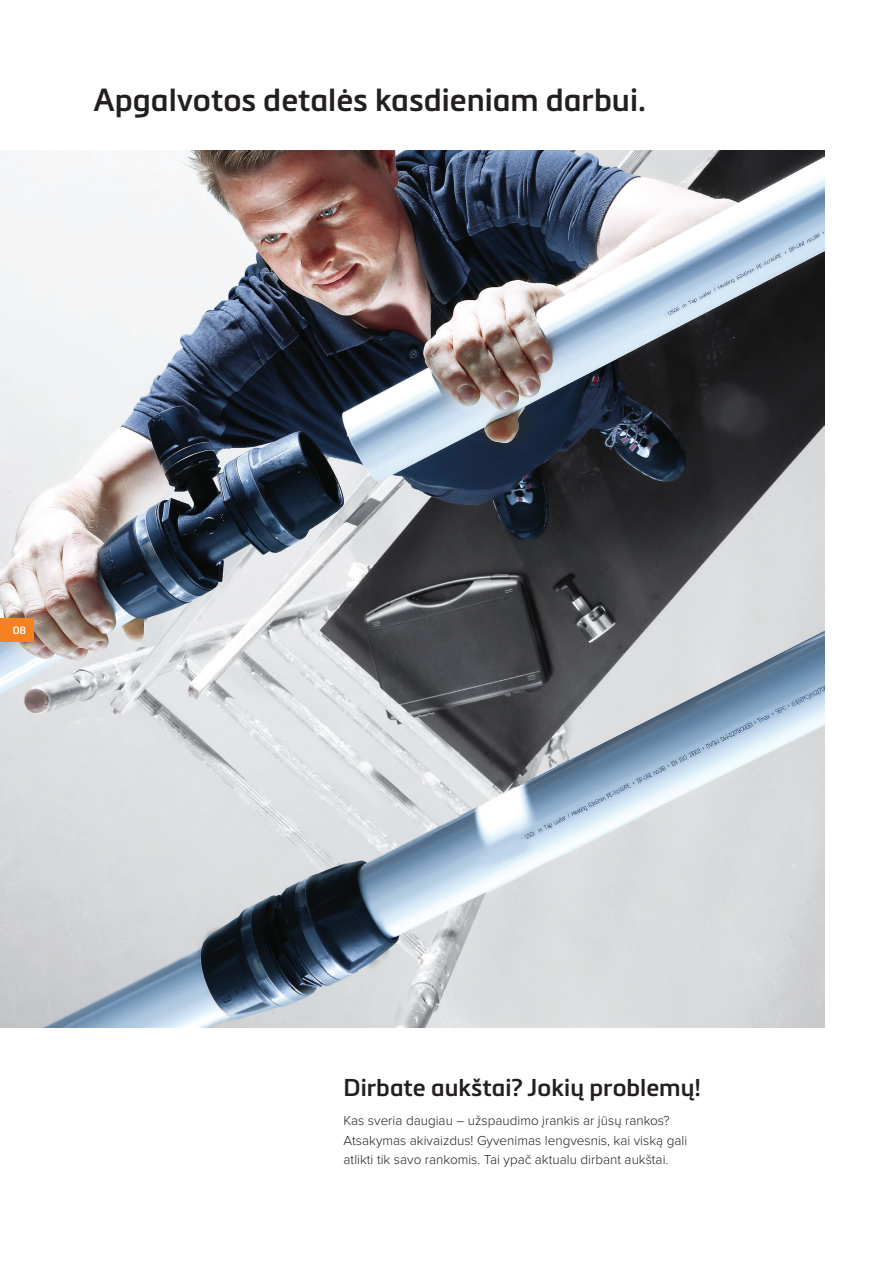
<style>
.page{position:relative;width:893px;height:1263px;background:#fff}
.page>*{position:absolute;margin:0;border:0;box-sizing:border-box;transform-origin:0 0}
.t1{font:600 31.5px "Metronic Pro";color:#231f20}
.t2{font:600 24px "Metronic Pro";color:#231f20}
.t3{font:300 13.5px/19.5px "Proxima Nova";color:#231f20}
.t4{font:600 10.5px "Metronic Pro";color:#fff}
</style>
<div class="page">
<img style="left:0;top:150px;width:824px;height:878px">
<div style="left:0;top:618px;width:34px;height:24px;background:#f58220"></div>
<h1 class="t1" style="left:94px;top:80px;width:554px">Apgalvotos detalės kasdieniam darbui.</h1>
<p class="t4" style="left:13px;top:624px;width:15px">08</p>
<h2 class="t2" style="left:344px;top:1073px;width:359px">Dirbate aukštai? Jokių problemų!</h2>
<p class="t3" style="left:344px;top:1110px;width:345px">Kas sveria daugiau – užspaudimo įrankis ar jūsų rankos?<br>Atsakymas akivaizdus! Gyvenimas lengvesnis, kai viską gali atlikti tik savo rankomis. Tai ypač aktualu dirbant aukštai.</p>
</div>
